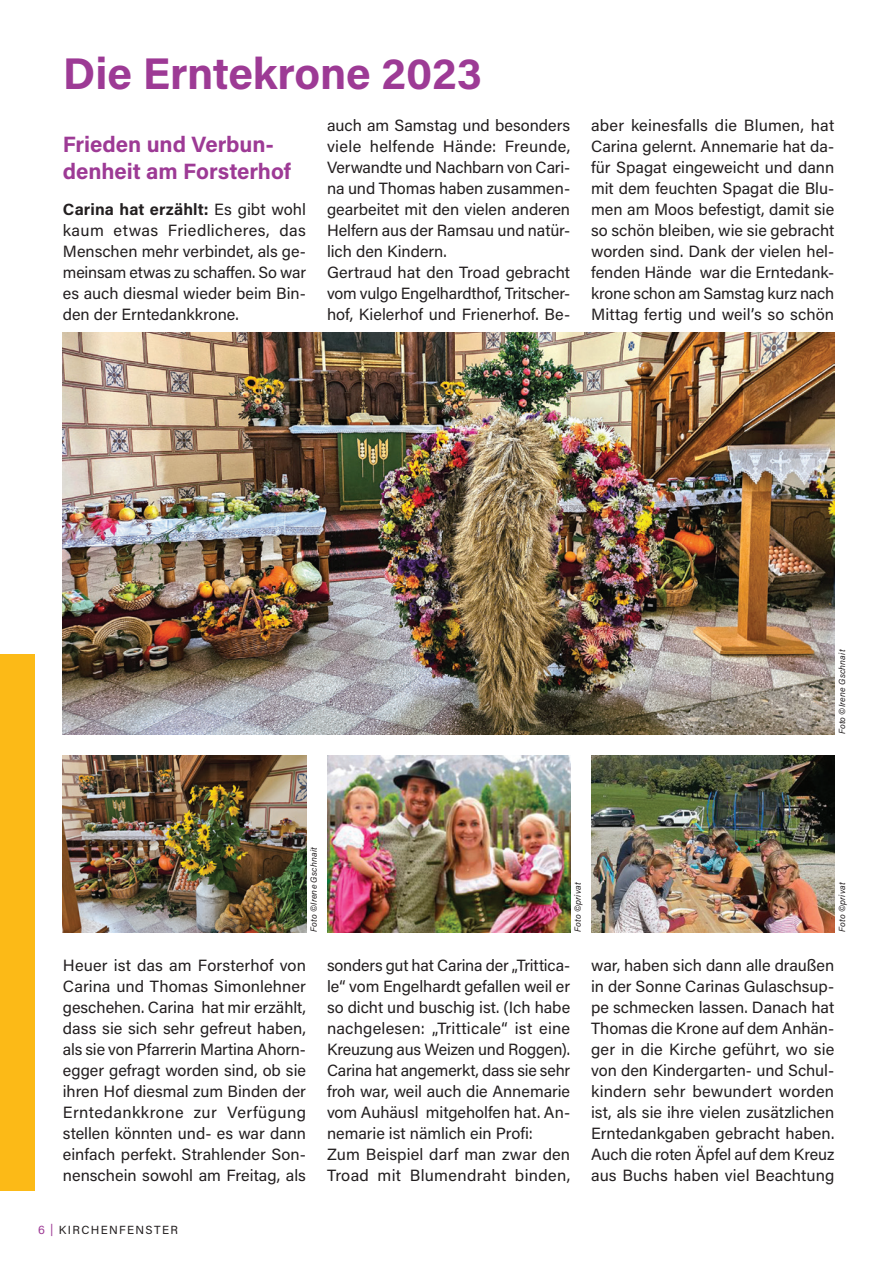
<style>
.page{position:relative;width:893px;height:1263px;background:#fff}
.page>*{position:absolute;margin:0;border:0;box-sizing:border-box;transform-origin:0 0}
.HL_1{font:700 44.4px "Acumin Pro";letter-spacing:-.005em;color:#9d3a95}
.HL_3{font:700 22.2px/26.5px "Acumin Pro";letter-spacing:-.005em;color:#9d3a95}
.Fließtext{font:16.2px/21px "Acumin Pro";color:#231f20;text-align:justify}
.t1{font:11.7px "Acumin Pro";letter-spacing:.115em;color:#231f20}
.Foto_Credits{font:italic 8.85px "Acumin Pro";letter-spacing:.015em;color:#231f20}
.s1{font-weight:700}
.s2{color:#9d3a95}
</style>
<div class="page">
<div style="left:0;top:654px;width:35px;height:537px;background:#fcba17"></div>
<img style="left:63px;top:333px;width:771px;height:401px">
<img style="left:63px;top:755px;width:243px;height:177px">
<img style="left:327px;top:755px;width:243px;height:177px">
<img style="left:591px;top:755px;width:243px;height:177px">
<p class="HL_1" style="left:63px;top:42px;width:420px">Die Erntekrone 2023</p>
<p class="HL_3" style="left:63px;top:130px;width:230px">Frieden und Verbun&shy;denheit am Forsterhof</p>
<p class="Fließtext" style="left:63px;top:198px;width:245px"><span class="s1">Carina hat erzählt:</span> Es gibt wohl kaum etwas Friedlicheres, das Menschen mehr verbindet, als ge&shy;meinsam etwas zu schaffen. So war es auch diesmal wieder beim Bin&shy;den der Erntedankkrone.</p>
<p class="Fließtext" style="left:327px;top:114px;width:245px">auch am Samstag und besonders viele helfende Hände: Freunde, Verwandte und Nachbarn von Cari&shy;na und Thomas haben zusammen&shy;gearbeitet mit den vielen anderen Helfern aus der Ramsau und natür&shy;lich den Kindern.</p>
<p class="Fließtext" style="left:327px;top:261px;width:245px">Gertraud hat den Troad gebracht vom vulgo Engelhardthof, Tritscher&shy;hof, Kielerhof und Frienerhof. Be-</p>
<p class="Fließtext" style="left:591px;top:114px;width:245px">aber keinesfalls die Blumen, hat Carina gelernt. Annemarie hat da&shy;für Spagat eingeweicht und dann mit dem feuchten Spagat die Blu&shy;men am Moos befestigt, damit sie so schön bleiben, wie sie gebracht worden sind. Dank der vielen hel&shy;fenden Hände war die Erntedank&shy;krone schon am Samstag kurz nach Mittag fertig und weil’s so schön</p>
<p class="Foto_Credits" style="left:836px;top:734px;width:86px;rotate:-90deg">Foto ©Irene Gschnait</p>
<p class="Foto_Credits" style="left:307px;top:932px;width:86px;rotate:-90deg">Foto ©Irene Gschnait</p>
<p class="Foto_Credits" style="left:572px;top:932px;width:51px;rotate:-90deg">Foto ©privat</p>
<p class="Foto_Credits" style="left:836px;top:932px;width:51px;rotate:-90deg">Foto ©privat</p>
<p class="Fließtext" style="left:63px;top:954px;width:245px">Heuer ist das am Forsterhof von Carina und Thomas Simonlehner geschehen. Carina hat mir erzählt, dass sie sich sehr gefreut haben, als sie von Pfarrerin Martina Ahorn&shy;egger gefragt worden sind, ob sie ihren Hof diesmal zum Binden der Erntedankkrone zur Verfügung stellen könnten und- es war dann einfach perfekt. Strahlender Son&shy;nenschein sowohl am Freitag, als</p>
<p class="Fließtext" style="left:327px;top:954px;width:245px">sonders gut hat Carina der „Trittica&shy;le“ vom Engelhardt gefallen weil er so dicht und buschig ist. (Ich habe nachgelesen: „Tritticale“ ist eine Kreuzung aus Weizen und Roggen).</p>
<p class="Fließtext" style="left:327px;top:1059px;width:245px">Carina hat angemerkt, dass sie sehr froh war, weil auch die Annemarie vom Auhäusl mitgeholfen hat. An&shy;nemarie ist nämlich ein Profi:</p>
<p class="Fließtext" style="left:327px;top:1143px;width:245px">Zum Beispiel darf man zwar den<br>Troad mit Blumendraht binden,</p>
<p class="Fließtext" style="left:591px;top:954px;width:245px">war, haben sich dann alle draußen in der Sonne Carinas Gulaschsup&shy;pe schmecken lassen. Danach hat Thomas die Krone auf dem Anhän&shy;ger in die Kirche geführt, wo sie von den Kindergarten- und Schul&shy;kindern sehr bewundert worden ist, als sie ihre vielen zusätzlichen Erntedankgaben gebracht haben.<br>Auch die roten Äpfel auf dem Kreuz aus Buchs haben viel Beachtung</p>
<p class="t1" style="left:38px;top:1222px;width:141px"><span class="s2">6 |</span> Ki rchenfenster</p>
</div>
